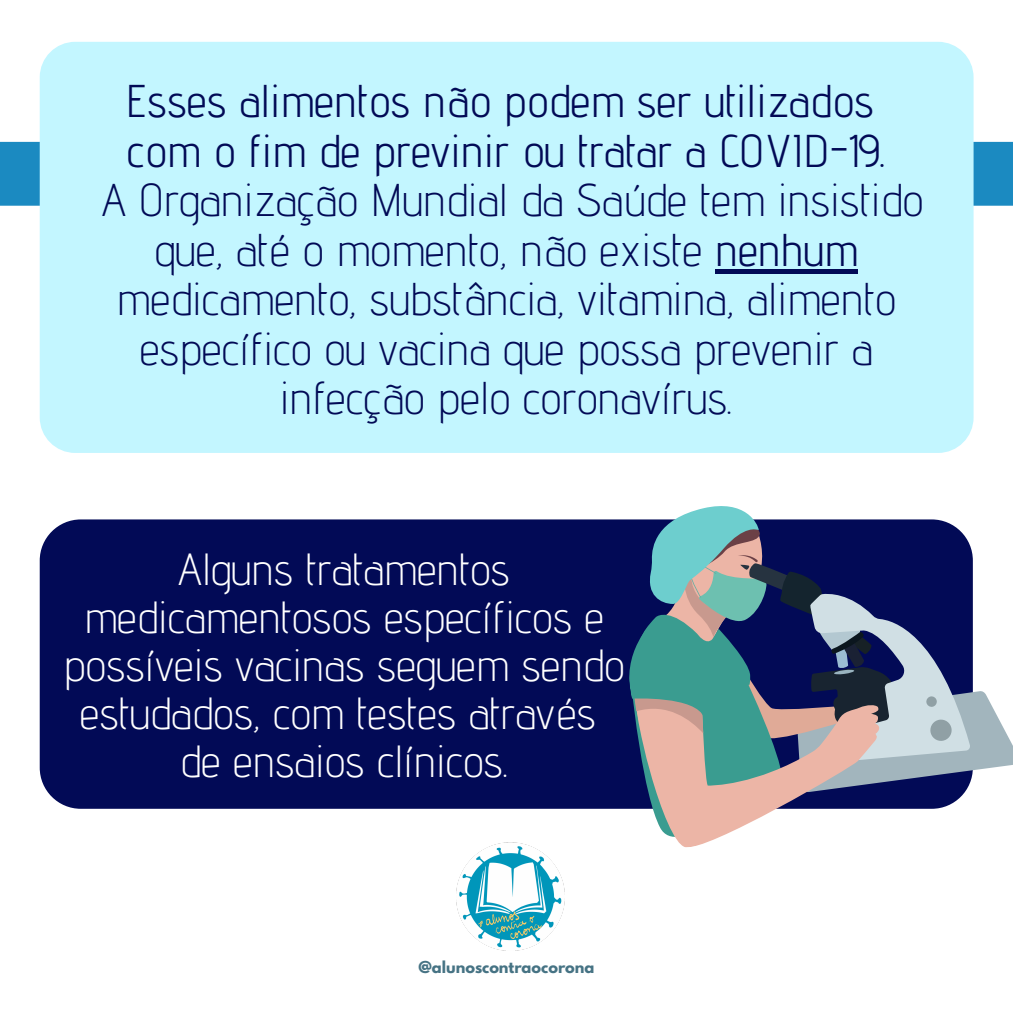
<style>
.page{position:relative;width:1013px;height:1013px;background:#fff}
.page>*{position:absolute;margin:0;border:0;box-sizing:border-box;transform-origin:0 0}
.t1{font:300 45.88px/49.5px "Advent Pro";color:#020a56;text-align:center}
.t2{font:45.88px/49.5px "Advent Pro";color:#020a56}
.t3{font:300 45px/47.9px "Advent Pro";color:#fff;text-align:center}
.t4{font:700 14.62px "League Spartan";color:#467384}
.s1{font-weight:400}
</style>
<div class="page">
<div style="left:0;top:142px;width:1012px;height:64px;background:#1b8ac1"></div>
<div style="left:40px;top:42px;width:933px;height:411px;background:#c3f6ff;border-radius:35px"></div>
<hr style="left:715px;top:269px;width:142px;height:4px;background:#020a56">
<div style="left:40px;top:519px;width:932px;height:289px;background:#020a56;border-radius:41px"></div>
<svg style="left:618px;top:506px;width:394px;height:339px"></svg>
<img style="left:312px;top:717px;width:389px;height:234px">
<p class="t2" style="left:126px;top:76px;width:761px">Esses alimentos não podem ser utilizados com o fim de previnir ou tratar a COVID-19.</p>
<p class="t1" style="left:102px;top:174px;width:823px">A Organização Mundial da Saúde tem insistido que, até o momento, não existe <span class="s1">nenhum </span>medicamento, substância, vitamina, alimento específico ou vacina que possa prevenir a infecção pelo coronavírus.</p>
<p class="t3" style="left:64px;top:545px;width:562px">Alguns tratamentos medicamentosos específicos e possíveis vacinas seguem sendo estudados, com testes através de ensaios clínicos.</p>
<p class="t4" style="left:418px;top:959px;width:177px">@alunoscontraocorona</p>
</div>
